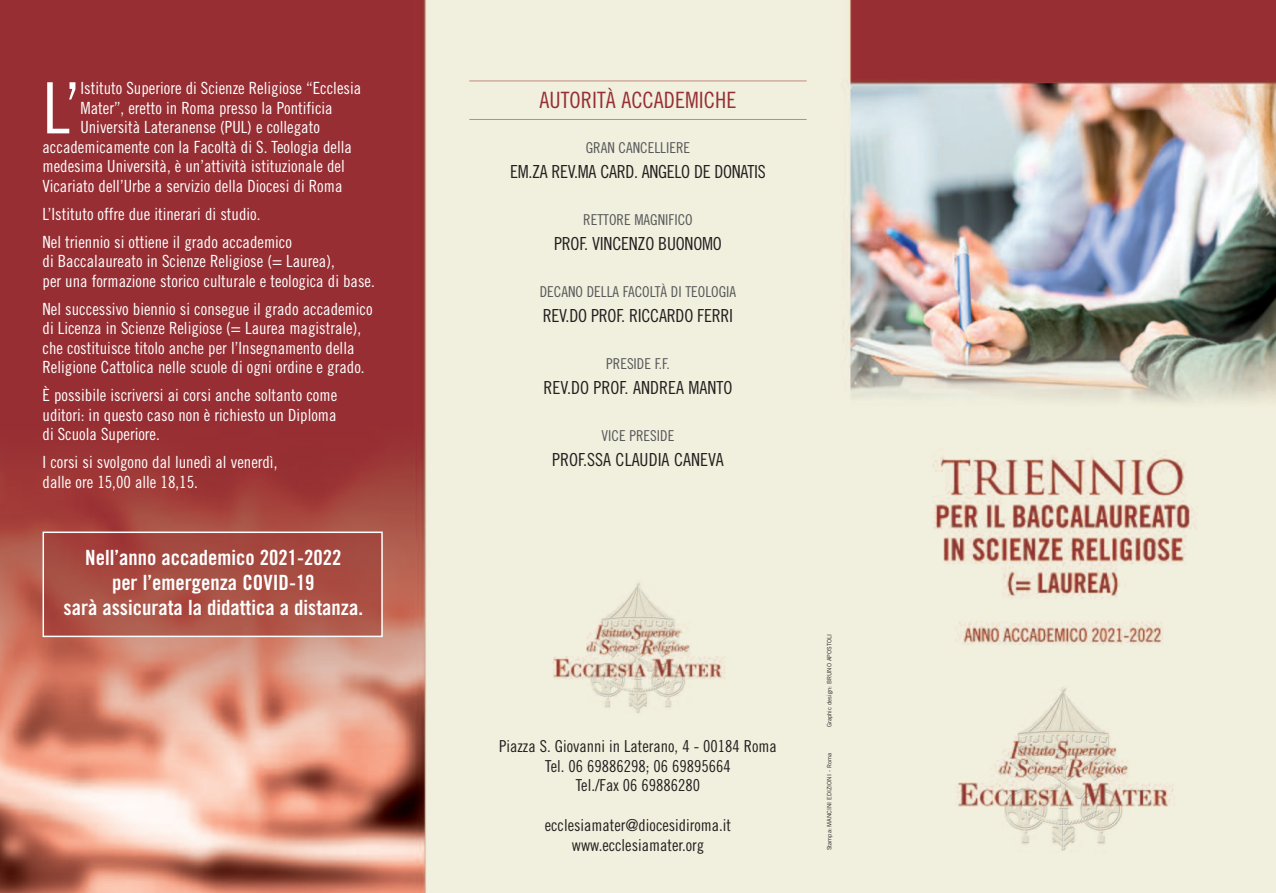
<style>
.page{position:relative;width:1276px;height:893px;background:#fff}
.page>*{position:absolute;margin:0;border:0;box-sizing:border-box;transform-origin:0 0}
.t1{font:70.8px "Trade Gothic Cond Eighteen";color:#fff}
.t2{font:22.5px "Trade Gothic Cond Eighteen";color:#962e33}
.t3{font:21px/25.2px "Trade Gothic Bold Cond Twenty";color:#fff;text-align:center}
.t4{font:18px "Trade Gothic Cond Eighteen";letter-spacing:-.015em;color:#231f20}
.t5{font:16.8px/19.5px "Trade Gothic Cond Eighteen";color:#fff}
.t6{font:16.5px/19.8px "Trade Gothic Cond Eighteen";color:#231f20;text-align:center}
.t7{font:15px "Trade Gothic Cond Eighteen";color:#57585a}
.t8{font:6px "Trade Gothic";color:#231f20}
</style>
<div class="page">
<img style="left:0;top:0;width:1276px;height:893px">
<hr style="left:469px;top:81px;width:337px;height:1px;background:#c28a7b">
<hr style="left:469px;top:119px;width:337px;height:1px;background:#c28a7b">
<img style="left:46px;top:534px;width:334px;height:100px">
<div style="left:43px;top:531px;width:340px;height:106px;border:2px solid #fff"></div>
<h1 class="t1" style="left:43px;top:82px;width:40px">L’</h1>
<p class="t5" style="left:80px;top:80px;width:282px">Istituto Superiore di Scienze Religiose “Ecclesia</p>
<p class="t5" style="left:80px;top:99px;width:254px">Mater”, eretto in Roma presso la Pontificia</p>
<p class="t5" style="left:80px;top:119px;width:241px">Università Lateranense (PUL) e collegato</p>
<p class="t5" style="left:43px;top:138px;width:311px">accademicamente con la Facoltà di S. Teologia della</p>
<p class="t5" style="left:43px;top:158px;width:304px">medesima Università, è un’attività istituzionale del</p>
<p class="t5" style="left:43px;top:177px;width:301px">Vicariato dell’Urbe a servizio della Diocesi di Roma</p>
<p class="t5" style="left:43px;top:201px;width:251px;line-height:28px">L’Istituto offre due itinerari di studio.<br>Nel triennio si ottiene il grado accademico</p>
<p class="t5" style="left:43px;top:253px;width:334px">di Baccalaureato in Scienze Religiose (= Laurea),<br>per una formazione storico culturale e teologica di base.</p>
<p class="t5" style="left:43px;top:300px;width:332px">Nel successivo biennio si consegue il grado accademico di Licenza in Scienze Religiose (= Laurea magistrale), che costituisce titolo anche per l’Insegnamento della Religione Cattolica nelle scuole di ogni ordine e grado.</p>
<p class="t5" style="left:43px;top:387px;width:296px;text-align:justify">È possibile iscriversi ai corsi anche soltanto come uditori: in questo caso non è richiesto un Diploma di Scuola Superiore.</p>
<p class="t5" style="left:43px;top:454px;width:236px">I corsi si svolgono dal lunedì al venerdì, dalle ore 15,00 alle 18,15.</p>
<p class="t3" style="left:63px;top:546px;width:301px">Nell’anno accademico 2021-2022<br>per l’emergenza COVID-19<br>sarà assicurata la didattica a distanza.</p>
<h2 class="t2" style="left:539px;top:92px;width:198px">AUTORITÀ ACCADEMICHE</h2>
<p class="t7" style="left:586px;top:142px;width:106px">GRAN CANCELLIERE</p>
<p class="t4" style="left:510px;top:165px;width:257px">EM.ZA REV.MA CARD. ANGELO DE DONATIS</p>
<p class="t7" style="left:583px;top:214px;width:111px">RETTORE MAGNIFICO</p>
<p class="t4" style="left:554px;top:237px;width:169px">PROF. VINCENZO BUONOMO</p>
<p class="t7" style="left:540px;top:286px;width:198px">DECANO DELLA FACOLTÀ DI TEOLOGIA</p>
<p class="t4" style="left:543px;top:309px;width:192px">REV.DO PROF. RICCARDO FERRI</p>
<p class="t7" style="left:606px;top:358px;width:65px">PRESIDE F.F.</p>
<p class="t4" style="left:543px;top:381px;width:190px">REV.DO PROF. ANDREA MANTO</p>
<p class="t7" style="left:601px;top:430px;width:74px">VICE PRESIDE</p>
<p class="t4" style="left:552px;top:453px;width:173px">PROF.SSA CLAUDIA CANEVA</p>
<p class="t6" style="left:499px;top:737px;width:279px">Piazza S. Giovanni in Laterano, 4 - 00184 Roma<br>Tel. 06 69886298; 06 69895664<br>Tel./Fax 06 69886280</p>
<p class="t6" style="left:545px;top:817px;width:188px">ecclesiamater@diocesidiroma.it www.ecclesiamater.org</p>
<p class="t8" style="left:827px;top:727px;width:95px;rotate:-90deg">Graphic design: BRUNO APOSTOLI</p>
<p class="t8" style="left:827px;top:850px;width:98px;rotate:-90deg">Stampa: MANCINI EDIZIONI - Roma</p>
</div>
